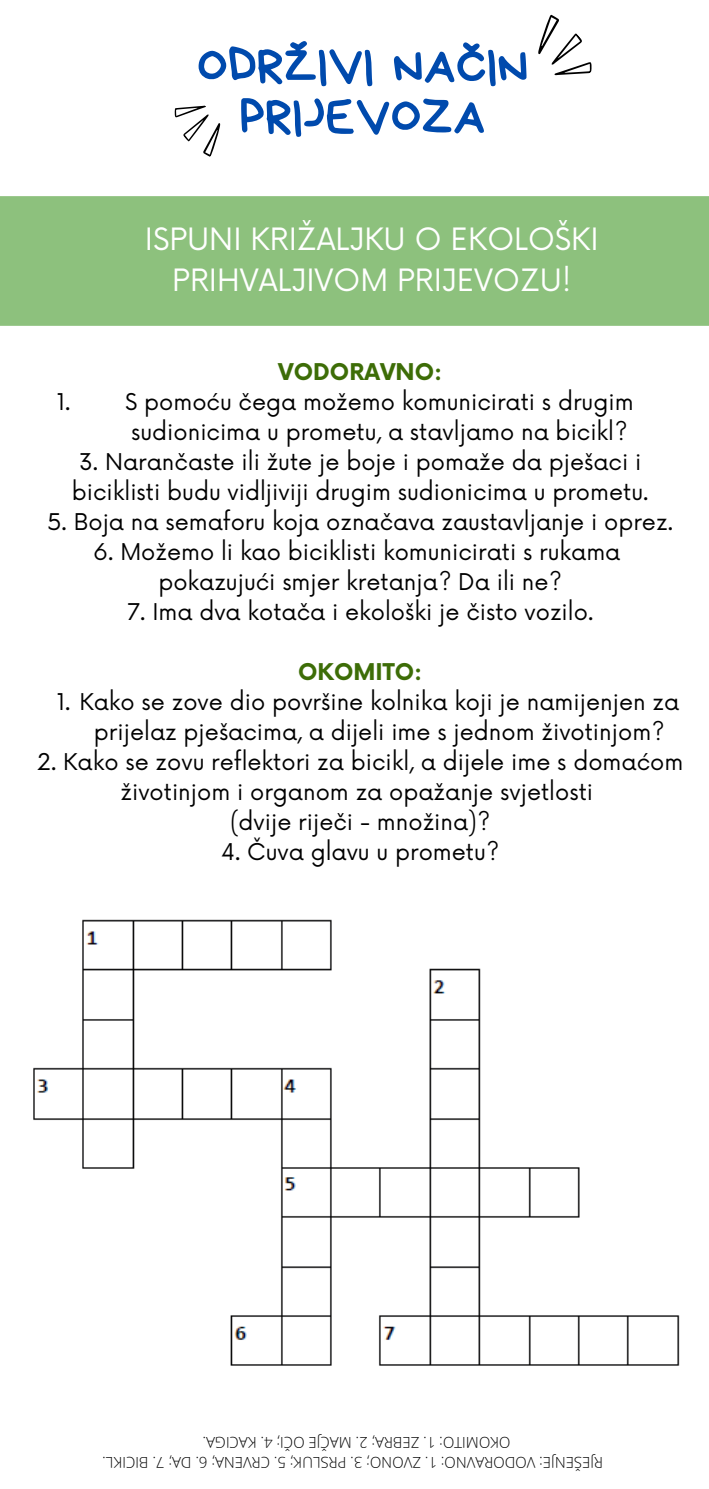
<style>
.page{position:relative;width:709px;height:1489px;background:#fff}
.page>*{position:absolute;margin:0;border:0;box-sizing:border-box;transform-origin:0 0}
.t1{font:50px/50.5px "Bryndan Write";color:#004aad;text-align:center}
.t2{font:30px/41.2px "Now";color:#fff;text-align:center}
.t3{font:22.5px/30px "Now";color:#000;text-align:center}
.t4{font:700 22.5px "Now";color:#3d6d07}
.t5{font:300 15px/20px "Open Sans";color:#000;text-align:center}
</style>
<div class="page">
<svg style="left:538px;top:14px;width:54px;height:62px"></svg>
<svg style="left:174px;top:105px;width:47px;height:52px"></svg>
<img style="left:33px;top:919px;width:647px;height:447px">
<div style="left:0;top:196px;width:709px;height:130px;background:#8dc17d"></div>
<h1 class="t1" style="left:197px;top:41px;width:332px">ODRŽIVI NAČIN<br>PRIJEVOZA</h1>
<p class="t3" style="left:57px;top:388px;width:15px">1.</p>
<h2 class="t2" style="left:145px;top:220px;width:455px">ISPUNI KRIŽALJKU O EKOLOŠKI<br>PRIHVALJIVOM PRIJEVOZU!</h2>
<p class="t4" style="left:278px;top:360px;width:166px">VODORAVNO:</p>
<p class="t3" style="left:125px;top:388px;width:510px;text-align:left">S pomoću čega možemo komunicirati s drugim sudionicima u prometu, a stavljamo na bicikl?</p>
<p class="t3" style="left:72px;top:448px;width:578px">3. Narančaste ili žute je boje i pomaže da pješaci i biciklisti budu vidljiviji drugim sudionicima u prometu.</p>
<p class="t3" style="left:47px;top:508px;width:627px">5. Boja na semaforu koja označava zaustavljanje i oprez.</p>
<p class="t3" style="left:93px;top:538px;width:528px">6. Možemo li kao biciklisti komunicirati s rukama pokazujući smjer kretanja? Da ili ne?</p>
<p class="t3" style="left:127px;top:598px;width:468px">7. Ima dva kotača i ekološki je čisto vozilo.</p>
<p class="t4" style="left:298px;top:660px;width:126px">OKOMITO:</p>
<p class="t3" style="left:94px;top:688px;width:587px;text-align:left;text-indent:-37px">1. Kako se zove dio površine kolnika koji je namijenjen za prijelaz pješacima, a dijeli ime s jednom životinjom?</p>
<p class="t3" style="left:37px;top:748px;width:647px">2. Kako se zovu reflektori za bicikl, a dijele ime s domaćom životinjom i organom za opažanje svjetlosti<br>(dvije riječi - množina)?</p>
<p class="t3" style="left:221px;top:838px;width:280px">4. Čuva glavu u prometu?</p>
<p class="t5" style="left:603px;top:1473px;width:502px;rotate:-180deg">RJEŠENJE: VODORAVNO: 1. ZVONO; 3. PRSLUK; 5. CRVENA; 6. DA; 7. BICIKL.<br>OKOMITO: 1. ZEBRA; 2. MAČJE OČI; 4. KACIGA.</p>
</div>
